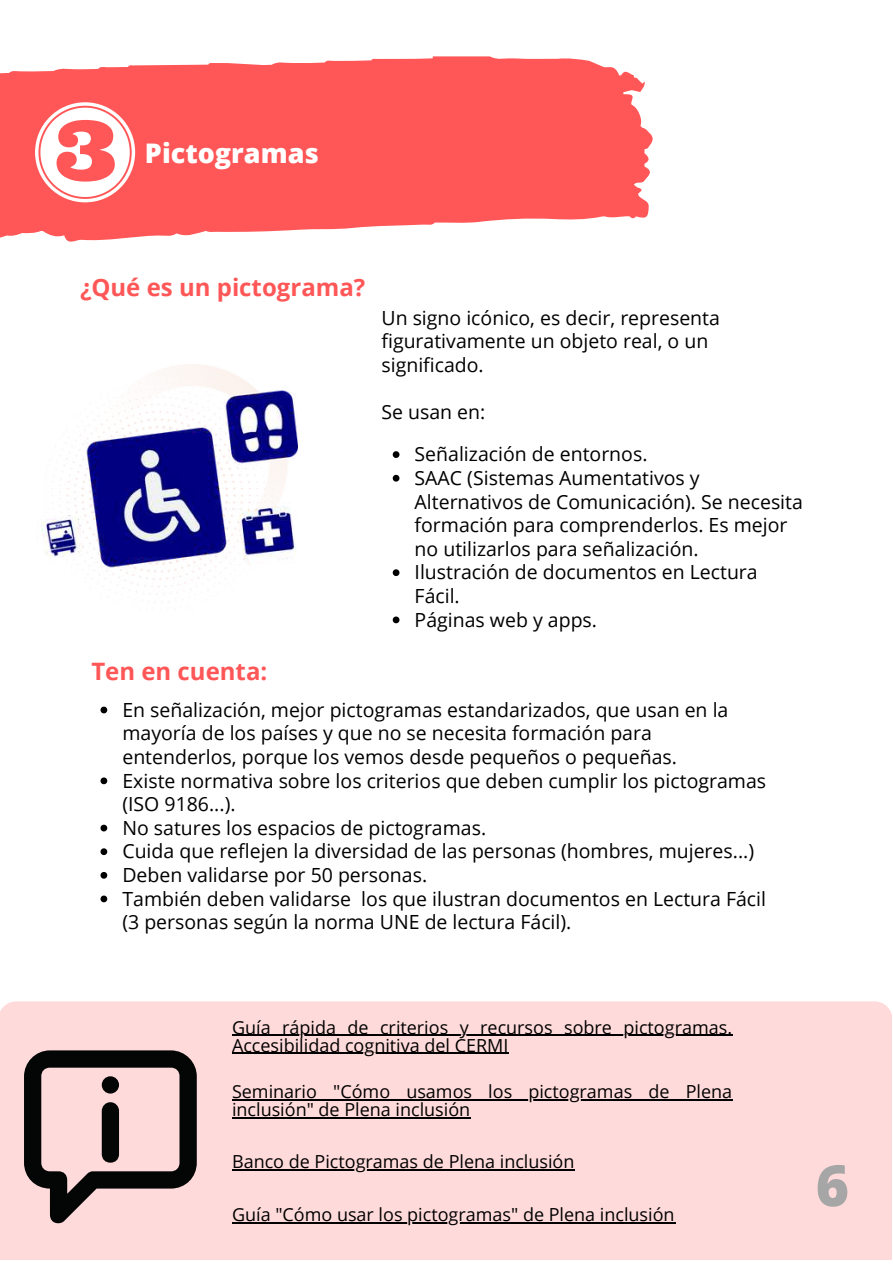
<style>
.page{position:relative;width:893px;height:1264px;background:#fff}
.page>*{position:absolute;margin:0;border:0;box-sizing:border-box;transform-origin:0 0}
.t1{font:800 57px "Open Sans";color:#a6a6a6}
.t2{font:800 27px "Open Sans";color:#fff}
.t3{font:700 24px "Open Sans";color:#ff5757}
.t4{font:19.5px/23.5px "Open Sans";color:#000}
.t5{font:18px/18px "Open Sans";color:#000}
</style>
<div class="page">
<svg style="left:0;top:56px;width:653px;height:186px;background:#ff6e6e"></svg>
<div style="left:0;top:1001px;width:891px;height:258px;background:#ffdada"></div>
<svg style="left:24px;top:1050px;width:173px;height:174px;background:#aa9292"></svg>
<div style="left:102px;top:1102px;width:17px;height:60px;background:#040606;border-radius:9px"></div>
<div style="left:102px;top:1076px;width:17px;height:17px;background:#040606;border-radius:50%"></div>
<img style="left:41px;top:364px;width:256px;height:238px">
<svg style="left:392px;top:451px;width:7px;height:7px"></svg>
<svg style="left:392px;top:475px;width:7px;height:6px"></svg>
<svg style="left:392px;top:569px;width:7px;height:7px"></svg>
<svg style="left:392px;top:616px;width:7px;height:7px"></svg>
<svg style="left:100px;top:706px;width:7px;height:7px"></svg>
<svg style="left:100px;top:777px;width:7px;height:7px"></svg>
<svg style="left:100px;top:824px;width:7px;height:7px"></svg>
<svg style="left:100px;top:848px;width:7px;height:7px"></svg>
<svg style="left:100px;top:872px;width:7px;height:6px"></svg>
<svg style="left:100px;top:895px;width:7px;height:7px"></svg>
<hr style="left:232px;top:1221px;width:443px;height:2px;background:#000">
<hr style="left:232px;top:1098px;width:500px;height:2px;background:#000">
<hr style="left:232px;top:1116px;width:238px;height:2px;background:#000">
<hr style="left:232px;top:1169px;width:343px;height:1px;background:#000">
<hr style="left:232px;top:1034px;width:500px;height:1px;background:#000">
<hr style="left:232px;top:1052px;width:276px;height:1px;background:#000">
<svg style="left:35px;top:102px;width:100px;height:100px"></svg>
<h2 class="t2" style="left:145px;top:134px;width:175px">Pictogramas</h2>
<p class="t3" style="left:80px;top:270px;width:287px">¿Qué es un pictograma?</p>
<p class="t3" style="left:91px;top:654px;width:177px">Ten en cuenta:</p>
<p class="t4" style="left:381px;top:305px;width:340px">Un signo icónico, es decir, representa figurativamente un objeto real, o un significado.</p>
<p class="t4" style="left:381px;top:399px;width:105px">Se usan en:</p>
<p class="t4" style="left:414px;top:442px;width:390px">Señalización de entornos.<br>SAAC (Sistemas Aumentativos y<br>Alternativos de Comunicación). Se necesita formación para comprenderlos. Es mejor no utilizarlos para señalización.<br>Ilustración de documentos en Lectura<br>Fácil.<br>Páginas web y apps.</p>
<p class="t4" style="left:122px;top:697px;width:645px">En señalización, mejor pictogramas estandarizados, que usan en la mayoría de los países y que no se necesita formación para entenderlos, porque los vemos desde pequeños o pequeñas.<br>Existe normativa sobre los criterios que deben cumplir los pictogramas (ISO 9186...).<br>No satures los espacios de pictogramas.<br>Cuida que reflejen la diversidad de las personas (hombres, mujeres...)<br>Deben validarse por 50 personas.<br>También deben validarse los que ilustran documentos en Lectura Fácil (3 personas según la norma UNE de lectura Fácil).</p>
<p class="t5" style="left:232px;top:1017px;width:501px">Guía rápida de criterios y recursos sobre pictogramas.<br>Accesibilidad cognitiva del CERMI</p>
<p class="t5" style="left:232px;top:1081px;width:501px">Seminario "Cómo usamos los pictogramas de Plena inclusión" de Plena inclusión</p>
<p class="t5" style="left:232px;top:1152px;width:344px">Banco de Pictogramas de Plena inclusión</p>
<p class="t5" style="left:232px;top:1204px;width:444px">Guía "Cómo usar los pictogramas" de Plena inclusión</p>
<h1 class="t1" style="left:815px;top:1145px;width:35px">6</h1>
</div>
